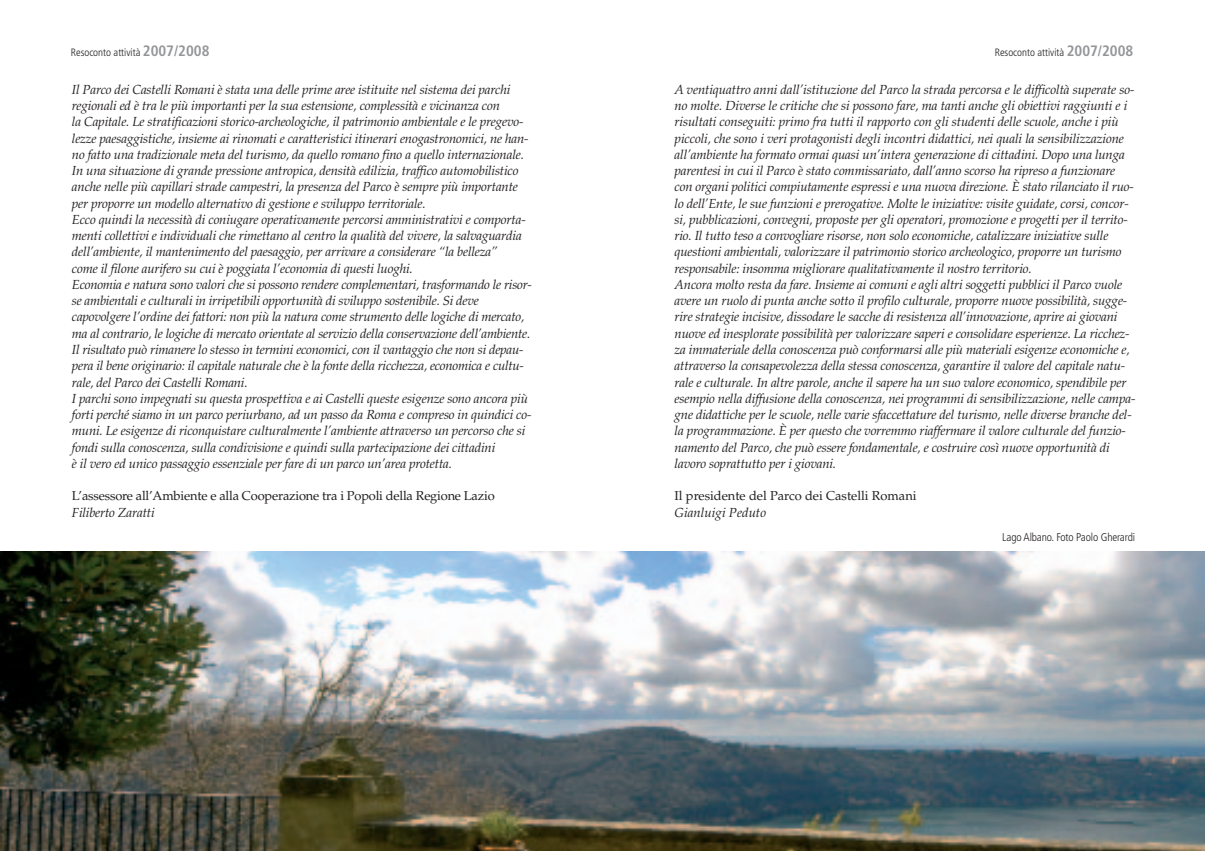
<style>
.page{position:relative;width:1205px;height:851px;background:#fff}
.page>*{position:absolute;margin:0;border:0;box-sizing:border-box;transform-origin:0 0}
.t1{font:italic 13.12px/16.2px "Palatino";letter-spacing:-.015em;color:#231f20}
.t2{font:12.88px "Palatino";letter-spacing:-.015em;color:#231f20}
.t3{font:300 condensed 11.25px "Frutiger";letter-spacing:-.01em;color:#231f20}
.t4{font:300 condensed 10.62px "Frutiger";color:#231f20}
.s1{font-weight:700;font-size:15px;color:#939598}
</style>
<div class="page">
<img style="left:0;top:551px;width:1205px;height:299px">
<p class="t4" style="left:71px;top:48px;width:140px">Resoconto attività <span class="s1">2007/2008</span></p>
<p class="t4" style="left:995px;top:48px;width:140px">Resoconto attività <span class="s1">2007/2008</span></p>
<p class="t1" style="left:674px;top:83px;width:462px">A ventiquattro anni dall’istituzione del Parco la strada percorsa e le difficoltà superate so&shy;no molte. Diverse le critiche che si possono fare, ma tanti anche gli obiettivi raggiunti e i risultati conseguiti: primo fra tutti il rapporto con gli studenti delle scuole, anche i più piccoli, che sono i veri protagonisti degli incontri didattici, nei quali la sensibilizzazione all’ambiente ha formato ormai quasi un’intera generazione di cittadini. Dopo una lunga parentesi in cui il Parco è stato commissariato, dall’anno scorso ha ripreso a funzionare con organi politici compiutamente espressi e una nuova direzione. È stato rilanciato il ruo&shy;lo dell’Ente, le sue funzioni e prerogative. Molte le iniziative: visite guidate, corsi, concor&shy;si, pubblicazioni, convegni, proposte per gli operatori, promozione e progetti per il territo&shy;rio. Il tutto teso a convogliare risorse, non solo economiche, catalizzare iniziative sulle questioni ambientali, valorizzare il patrimonio storico archeologico, proporre un turismo responsabile: insomma migliorare qualitativamente il nostro territorio.<br>Ancora molto resta da fare. Insieme ai comuni e agli altri soggetti pubblici il Parco vuole avere un ruolo di punta anche sotto il profilo culturale, proporre nuove possibilità, sugge&shy;rire strategie incisive, dissodare le sacche di resistenza all’innovazione, aprire ai giovani nuove ed inesplorate possibilità per valorizzare saperi e consolidare esperienze. La ricchez&shy;za immateriale della conoscenza può conformarsi alle più materiali esigenze economiche e, attraverso la consapevolezza della stessa conoscenza, garantire il valore del capitale natu&shy;rale e culturale. In altre parole, anche il sapere ha un suo valore economico, spendibile per esempio nella diffusione della conoscenza, nei programmi di sensibilizzazione, nelle campa&shy;gne didattiche per le scuole, nelle varie sfaccettature del turismo, nelle diverse branche del&shy;la programmazione. È per questo che vorremmo riaffermare il valore culturale del funzio&shy;namento del Parco, che può essere fondamentale, e costruire così nuove opportunità di lavoro soprattutto per i giovani.</p>
<p class="t2" style="left:674px;top:491px;width:243px">Il presidente del Parco dei Castelli Romani</p>
<p class="t1" style="left:674px;top:505px;width:93px">Gianluigi Peduto</p>
<p class="t3" style="left:1002px;top:533px;width:135px">Lago Albano. Foto Paolo Gherardi</p>
<p class="t1" style="left:72px;top:83px;width:461px">Il Parco dei Castelli Romani è stata una delle prime aree istituite nel sistema dei parchi regionali ed è tra le più importanti per la sua estensione, complessità e vicinanza con<br>la Capitale. Le stratificazioni storico-archeologiche, il patrimonio ambientale e le pregevo&shy;lezze paesaggistiche, insieme ai rinomati e caratteristici itinerari enogastronomici, ne han&shy;no fatto una tradizionale meta del turismo, da quello romano fino a quello internazionale.<br>In una situazione di grande pressione antropica, densità edilizia, traffico automobilistico anche nelle più capillari strade campestri, la presenza del Parco è sempre più importante per proporre un modello alternativo di gestione e sviluppo territoriale.<br>Ecco quindi la necessità di coniugare operativamente percorsi amministrativi e comporta&shy;menti collettivi e individuali che rimettano al centro la qualità del vivere, la salvaguardia dell’ambiente, il mantenimento del paesaggio, per arrivare a considerare “la belleza”<br>come il filone aurifero su cui è poggiata l’economia di questi luoghi.<br>Economia e natura sono valori che si possono rendere complementari, trasformando le risor&shy;se ambientali e culturali in irripetibili opportunità di sviluppo sostenibile. Si deve capovolgere l’ordine dei fattori: non più la natura come strumento delle logiche di mercato, ma al contrario, le logiche di mercato orientate al servizio della conservazione dell’ambiente.<br>Il risultato può rimanere lo stesso in termini economici, con il vantaggio che non si depau&shy;pera il bene originario: il capitale naturale che è la fonte della ricchezza, economica e cultu&shy;rale, del Parco dei Castelli Romani.<br>I parchi sono impegnati su questa prospettiva e ai Castelli queste esigenze sono ancora più forti perché siamo in un parco periurbano, ad un passo da Roma e compreso in quindici co&shy;muni. Le esigenze di riconquistare culturalmente l’ambiente attraverso un percorso che si fondi sulla conoscenza, sulla condivisione e quindi sulla partecipazione dei cittadini<br>è il vero ed unico passaggio essenziale per fare di un parco un’area protetta.</p>
<p class="t2" style="left:72px;top:491px;width:424px">L’assessore all’Ambiente e alla Cooperazione tra i Popoli della Regione Lazio</p>
<p class="t1" style="left:72px;top:505px;width:84px">Filiberto Zaratti</p>
</div>
